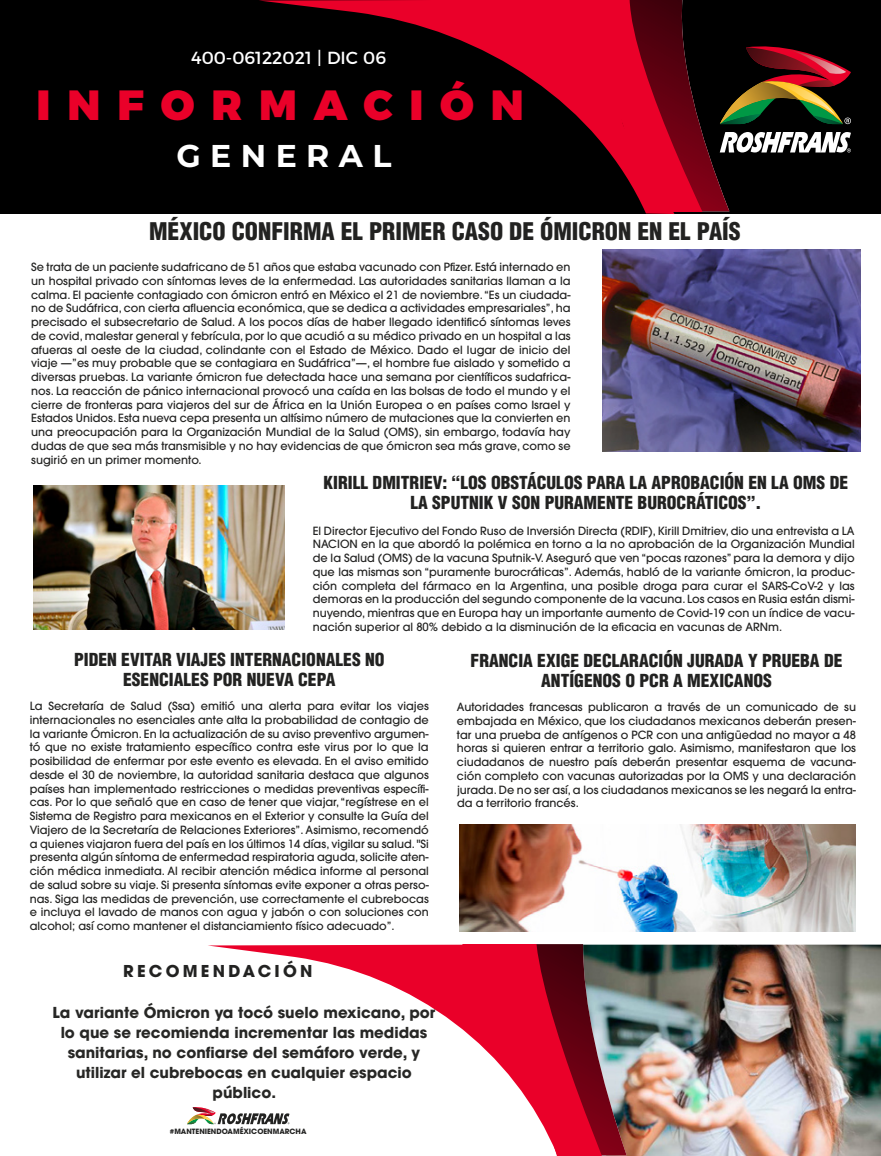
<style>
.page{position:relative;width:881px;height:1156px;background:#fff}
.page>*{position:absolute;margin:0;border:0;box-sizing:border-box;transform-origin:0 0}
.t1{font:900 42.12px "Montserrat";letter-spacing:.4em;color:#ea0029}
.t2{font:700 31.5px "Montserrat";letter-spacing:.3em;color:#fff}
.t3{font:900 condensed 23.75px "Helvetica";color:#222221}
.t4{font:900 condensed 17.5px/20px "Helvetica";color:#222221;text-align:center}
.t5{font:17.5px "Montserrat";color:#fff}
.t6{font:700 16.25px "Avant Garde";letter-spacing:.2em;color:#222221}
.t7{font:700 15px/20px "Avant Garde";color:#272725;text-align:center}
.t8{font:500 11.25px/13.8px "Avant Garde";color:#222221;text-align:justify}
.t9{font:700 7.25px "Avant Garde";color:#222221}
</style>
<div class="page">
<img style="left:602px;top:249px;width:258px;height:202px">
<img style="left:34px;top:486px;width:251px;height:144px">
<svg style="left:187px;top:1107px;width:20px;height:17px"></svg>
<img style="left:459px;top:825px;width:396px;height:106px">
<img style="left:583px;top:944px;width:297px;height:212px">
<img style="left:626px;top:944px;width:113px;height:211px">
<img style="left:583px;top:944px;width:43px;height:211px">
<svg style="left:207px;top:944px;width:376px;height:212px"></svg>
<div style="left:0;top:0;width:880px;height:214px;background:#000"></div>
<svg style="left:674px;top:0;width:176px;height:211px"></svg>
<svg style="left:259px;top:0;width:415px;height:214px"></svg>
<h3 class="t5" style="left:191px;top:44px;width:196px">400-06122021 | DIC 06</h3>
<h1 class="t1" style="left:37px;top:70px;width:488px">INFORMACIÓN</h1>
<h2 class="t2" style="left:176px;top:133px;width:216px">GENERAL</h2>
<h3 class="t3" style="left:149px;top:216px;width:593px">MÉXICO CONFIRMA EL PRIMER CASO DE ÓMICRON EN EL PAÍS</h3>
<p class="t8" style="left:31px;top:260px;width:540px">Se trata de un paciente sudafricano de 51 años que estaba vacunado con Pfizer. Está internado en un hospital privado con síntomas leves de la enfermedad. Las autoridades sanitarias llaman a la calma. El paciente contagiado con ómicron entró en México el 21 de noviembre. “Es un ciudada&shy;no de Sudáfrica, con cierta afluencia económica, que se dedica a actividades empresariales”, ha precisado el subsecretario de Salud. A los pocos días de haber llegado identificó síntomas leves de covid, malestar general y febrícula, por lo que acudió a su médico privado en un hospital a las afueras al oeste de la ciudad, colindante con el Estado de México. Dado el lugar de inicio del viaje —”es muy probable que se contagiara en Sudáfrica”—, el hombre fue aislado y sometido a diversas pruebas. La variante ómicron fue detectada hace una semana por científicos sudafrica&shy;nos. La reacción de pánico internacional provocó una caída en las bolsas de todo el mundo y el cierre de fronteras para viajeros del sur de África en la Unión Europea o en países como Israel y Estados Unidos. Esta nueva cepa presenta un altísimo número de mutaciones que la convierten en una preocupación para la Organización Mundial de la Salud (OMS), sin embargo, todavía hay dudas de que sea más transmisible y no hay evidencias de que ómicron sea más grave, como se sugirió en un primer momento.</p>
<h3 class="t4" style="left:323px;top:472px;width:526px">KIRILL DMITRIEV: “LOS OBSTÁCULOS PARA LA APROBACIÓN EN LA OMS DE<br>LA SPUTNIK V SON PURAMENTE BUROCRÁTICOS”.</h3>
<p class="t8" style="left:312px;top:523px;width:543px">El Director Ejecutivo del Fondo Ruso de Inversión Directa (RDIF), Kirill Dmitriev, dio una entrevista a LA NACION en la que abordó la polémica en torno a la no aprobación de la Organización Mundial de la Salud (OMS) de la vacuna Sputnik-V. Aseguró que ven “pocas razones” para la demora y dijo que las mismas son “puramente burocráticas”. Además, habló de la variante ómicron, la produc&shy;ción completa del fármaco en la Argentina, una posible droga para curar el SARS-CoV-2 y las demoras en la producción del segundo componente de la vacuna. Los casos en Rusia están dismi&shy;nuyendo, mientras que en Europa hay un importante aumento de Covid-19 con un índice de vacu&shy;nación superior al 80% debido a la disminución de la eficacia en vacunas de ARNm.</p>
<h3 class="t4" style="left:74px;top:649px;width:312px">PIDEN EVITAR VIAJES INTERNACIONALES NO<br>ESENCIALES POR NUEVA CEPA</h3>
<p class="t8" style="left:30px;top:699px;width:400px">La Secretaría de Salud (Ssa) emitió una alerta para evitar los viajes internacionales no esenciales ante alta la probabilidad de contagio de la variante Ómicron. En la actualización de su aviso preventivo argumen&shy;tó que no existe tratamiento específico contra este virus por lo que la posibilidad de enfermar por este evento es elevada. En el aviso emitido desde el 30 de noviembre, la autoridad sanitaria destaca que algunos países han implementado restricciones o medidas preventivas específi&shy;cas. Por lo que señaló que en caso de tener que viajar, “regístrese en el Sistema de Registro para mexicanos en el Exterior y consulte la Guía del Viajero de la Secretaría de Relaciones Exteriores”. Asimismo, recomendó a quienes viajaron fuera del país en los últimos 14 días, vigilar su salud. "Si presenta algún síntoma de enfermedad respiratoria aguda, solicite aten&shy;ción médica inmediata. Al recibir atención médica informe al personal de salud sobre su viaje. Si presenta síntomas evite exponer a otras perso&shy;nas. Siga las medidas de prevención, use correctamente el cubrebocas e incluya el lavado de manos con agua y jabón o con soluciones con alcohol; así como mantener el distanciamiento físico adecuado”.</p>
<h3 class="t4" style="left:470px;top:650px;width:373px">FRANCIA EXIGE DECLARACIÓN JURADA Y PRUEBA DE<br>ANTÍGENOS O PCR A MEXICANOS</h3>
<p class="t8" style="left:457px;top:700px;width:400px">Autoridades francesas publicaron a través de un comunicado de su embajada en México, que los ciudadanos mexicanos deberán presen&shy;tar una prueba de antígenos o PCR con una antigüedad no mayor a 48 horas si quieren entrar a territorio galo. Asimismo, manifestaron que los ciudadanos de nuestro país deberán presentar esquema de vacuna&shy;ción completo con vacunas autorizadas por la OMS y una declaración jurada. De no ser así, a los ciudadanos mexicanos se les negará la entra&shy;da a territorio francés.</p>
<h3 class="t6" style="left:123px;top:960px;width:191px">RECOMENDACIÓN</h3>
<h3 class="t7" style="left:52px;top:1002px;width:384px">La variante Ómicron ya tocó suelo mexicano, por lo que se recomienda incrementar las medidas sanitarias, no confiarse del semáforo verde, y utilizar el cubrebocas en cualquier espacio público.</h3>
<p class="t9" style="left:170px;top:1126px;width:138px">#MANTENIENDOAMÉXICOENMARCHA</p>
</div>
